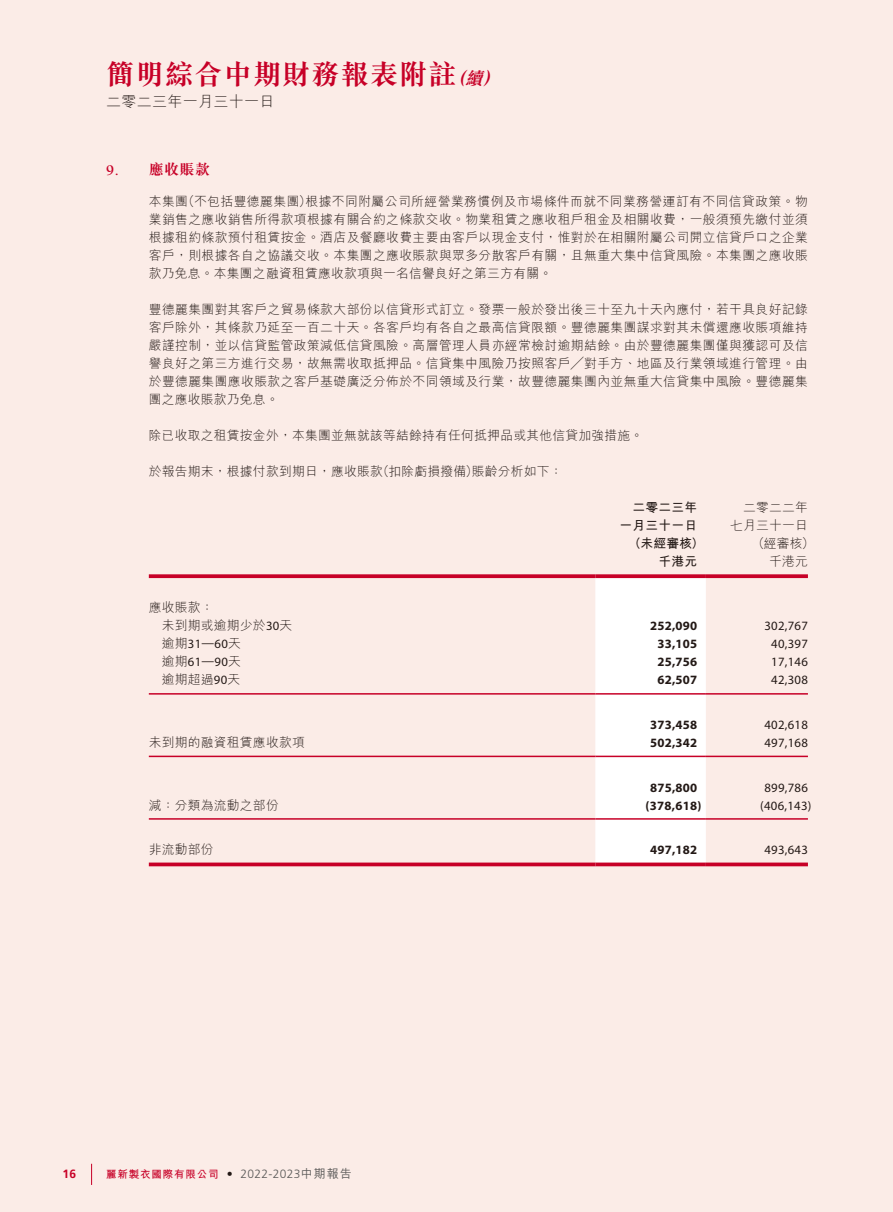
<style>
.page{position:relative;width:893px;height:1212px;background:#fbece7}
.page>*{position:absolute;margin:0;border:0;box-sizing:border-box;transform-origin:0 0}
.t1{font:700 28.5px "M Sung HK";letter-spacing:.025em;color:#c70027}
.t2{font:300 15px "M Hei HK";letter-spacing:.02em;color:#231916}
.t3{font:700 15px "M Sung HK";color:#c70027}
.t4{font:300 12.75px/18px "M Hei HK";letter-spacing:.02em;color:#231916;text-align:justify}
.t5{font:12.75px "Myriad Pro";letter-spacing:.02em;color:#231916}
.t6{font:700 12.75px "Myriad Pro";letter-spacing:.02em;color:#231916}
.t7{font:700 12.75px/18px "M Hei HK";letter-spacing:.02em;color:#231916;text-align:right}
.t8{font:700 12px "Frutiger LT Std";color:#c70027}
.t9{font:700 10.5px "M Hei HK";letter-spacing:.08em;color:#c70027}
.s1{font-style:italic;font-size:18px}
.s2{font-family:"Berkeley Std"}
.s3{font-family:"Myriad Pro";font-weight:400}
.s4{font-family:"M Hei HK";font-weight:300}
.s5{font-family:"Frutiger LT Std";font-weight:300;font-size:12px;color:#231916}
.s6{font-family:"Frutiger LT Std";font-weight:300;font-size:12px;color:#595857}
.s7{font-weight:500;font-size:12px;color:#595857}
</style>
<div class="page">
<svg style="left:91px;top:1164px;width:1px;height:21px"></svg>
<div style="left:595px;top:579px;width:111px;height:283px;background:#fff"></div>
<svg style="left:149px;top:574px;width:446px;height:4px;background:#cb1336"></svg>
<svg style="left:595px;top:574px;width:111px;height:4px"></svg>
<svg style="left:706px;top:574px;width:102px;height:4px"></svg>
<hr style="left:149px;top:693px;width:446px;height:2px;background:#c70027">
<hr style="left:595px;top:693px;width:111px;height:2px;background:#c70027">
<hr style="left:706px;top:693px;width:102px;height:2px;background:#c70027">
<hr style="left:149px;top:756px;width:446px;height:1px;background:#c70027">
<hr style="left:595px;top:756px;width:111px;height:1px;background:#c70027">
<hr style="left:706px;top:756px;width:102px;height:1px;background:#c70027">
<hr style="left:149px;top:818px;width:446px;height:2px;background:#c70027">
<hr style="left:595px;top:818px;width:111px;height:2px;background:#c70027">
<hr style="left:706px;top:818px;width:102px;height:2px;background:#c70027">
<svg style="left:149px;top:862px;width:446px;height:4px;background:#ce2142"></svg>
<svg style="left:595px;top:862px;width:111px;height:4px"></svg>
<svg style="left:706px;top:862px;width:102px;height:4px"></svg>
<h1 class="t1" style="left:106px;top:60px;width:399px">簡明綜合中期財務報表附註<span class="s1">（續）</span></h1>
<p class="t2" style="left:106px;top:93px;width:170px">二零二三年一月三十一日</p>
<p class="t3" style="left:106px;top:162px;width:105px"><span class="s2">9.</span> 應收賬款</p>
<p class="t4" style="left:149px;top:192px;width:661px">本集團（不包括豐德麗集團）根據不同附屬公司所經營業務慣例及市場條件而就不同業務營運訂有不同信貸政策。物業銷售之應收銷售所得款項根據有關合約之條款交收。物業租賃之應收租戶租金及相關收費，一般須預先繳付並須根據租約條款預付租賃按金。酒店及餐廳收費主要由客戶以現金支付，惟對於在相關附屬公司開立信貸戶口之企業客戶，則根據各自之協議交收。本集團之應收賬款與眾多分散客戶有關，且無重大集中信貸風險。本集團之應收賬款乃免息。本集團之融資租賃應收款項與一名信譽良好之第三方有關。</p>
<p class="t4" style="left:149px;top:300px;width:661px">豐德麗集團對其客戶之貿易條款大部份以信貸形式訂立。發票一般於發出後三十至九十天內應付，若干具良好記錄客戶除外，其條款乃延至一百二十天。各客戶均有各自之最高信貸限額。豐德麗集團謀求對其未償還應收賬項維持嚴謹控制，並以信貸監管政策減低信貸風險。高層管理人員亦經常檢討逾期結餘。由於豐德麗集團僅與獲認可及信譽良好之第三方進行交易，故無需收取抵押品。信貸集中風險乃按照客戶╱對手方、地區及行業領域進行管理。由於豐德麗集團應收賬款之客戶基礎廣泛分佈於不同領域及行業，故豐德麗集團內並無重大信貸集中風險。豐德麗集團之應收賬款乃免息。</p>
<p class="t4" style="left:149px;top:426px;width:496px">除已收取之租賃按金外，本集團並無就該等結餘持有任何抵押品或其他信貸加強措施。</p>
<p class="t4" style="left:149px;top:462px;width:415px">於報告期末，根據付款到期日，應收賬款（扣除虧損撥備）賬齡分析如下：</p>
<p class="t7" style="left:620px;top:497px;width:79px">二零二三年一月三十一日</p>
<p class="t4" style="left:730px;top:498px;width:79px;text-align:right">二零二二年七月三十一日</p>
<p class="t7" style="left:629px;top:533px;width:77px">（未經審核）</p>
<p class="t4" style="left:752px;top:534px;width:64px">（經審核）</p>
<p class="t7" style="left:659px;top:551px;width:40px">千港元</p>
<p class="t4" style="left:769px;top:552px;width:40px">千港元</p>
<p class="t4" style="left:162px;top:599px;width:132px;text-indent:-13px">應收賬款：<br>未到期或逾期少於<span class="s3">30</span>天</p>
<p class="t6" style="left:650px;top:618px;width:49px">252,090</p>
<p class="t5" style="left:764px;top:618px;width:45px">302,767</p>
<p class="t5" style="left:162px;top:636px;width:81px"><span class="s4">逾期</span>31—60<span class="s4">天</span></p>
<p class="t6" style="left:657px;top:636px;width:41px">33,105</p>
<p class="t5" style="left:771px;top:636px;width:38px">40,397</p>
<p class="t5" style="left:162px;top:654px;width:81px"><span class="s4">逾期</span>61—90<span class="s4">天</span></p>
<p class="t6" style="left:657px;top:654px;width:41px">25,756</p>
<p class="t5" style="left:771px;top:654px;width:38px">17,146</p>
<p class="t4" style="left:162px;top:671px;width:80px">逾期超過<span class="s3">90</span>天</p>
<p class="t6" style="left:657px;top:672px;width:41px">62,507</p>
<p class="t5" style="left:771px;top:672px;width:38px">42,308</p>
<p class="t6" style="left:650px;top:716px;width:49px">373,458</p>
<p class="t5" style="left:764px;top:717px;width:45px">402,618</p>
<p class="t4" style="left:149px;top:733px;width:157px">未到期的融資租賃應收款項</p>
<p class="t6" style="left:650px;top:734px;width:49px">502,342</p>
<p class="t5" style="left:764px;top:735px;width:45px">497,168</p>
<p class="t6" style="left:650px;top:779px;width:49px">875,800</p>
<p class="t5" style="left:764px;top:779px;width:45px">899,786</p>
<p class="t4" style="left:149px;top:796px;width:131px">減：分類為流動之部份</p>
<p class="t6" style="left:645px;top:797px;width:57px">(378,618)</p>
<p class="t5" style="left:760px;top:797px;width:53px">(406,143)</p>
<p class="t4" style="left:149px;top:840px;width:66px">非流動部份</p>
<p class="t6" style="left:650px;top:841px;width:49px">497,182</p>
<p class="t5" style="left:764px;top:842px;width:45px">493,643</p>
<p class="t8" style="left:63px;top:1167px;width:15px">16</p>
<p class="t9" style="left:106px;top:1166px;width:247px">麗新製衣國際有限公司 <span class="s5">•</span> <span class="s6">2022-2023</span><span class="s7">中期報告</span></p>
</div>
